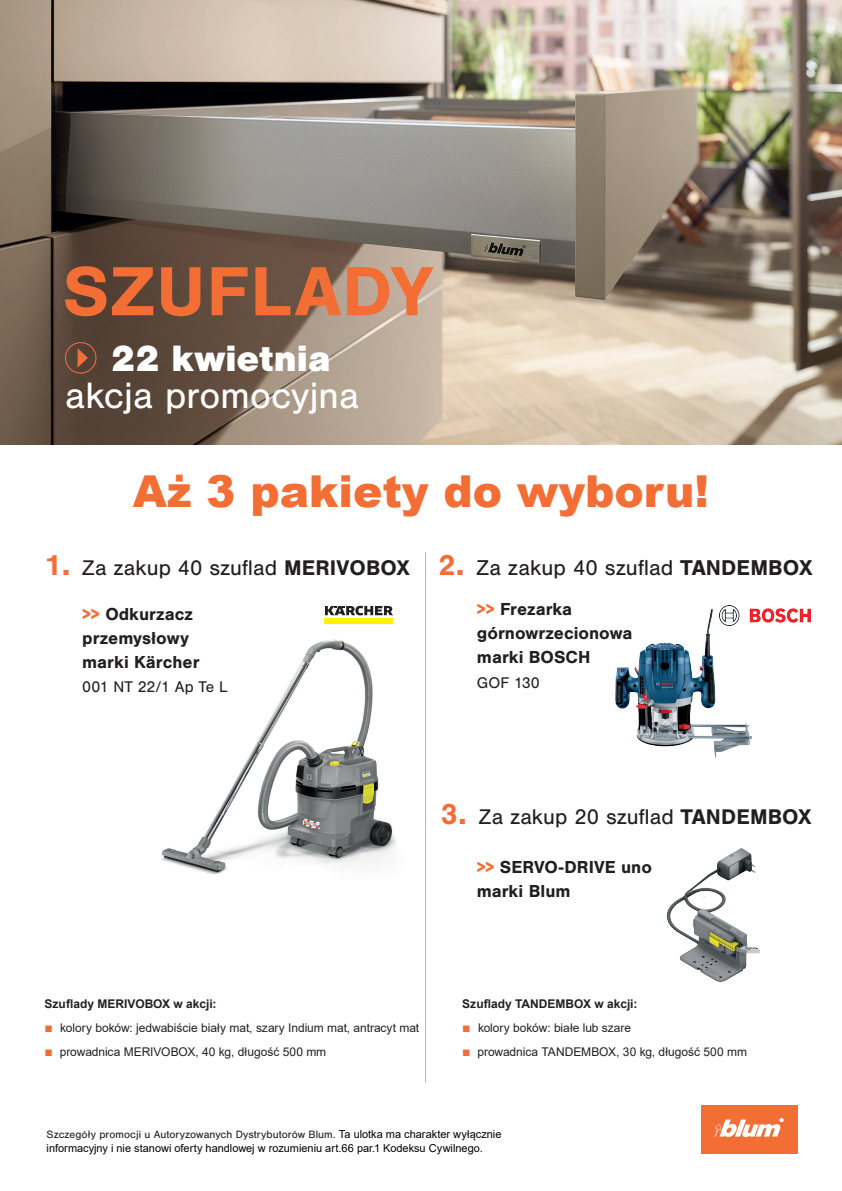
<style>
.page{position:relative;width:842px;height:1191px;background:#fff}
.page>*{position:absolute;margin:0;border:0;box-sizing:border-box;transform-origin:0 0}
.t1{font:700 72px "Nimbus San";letter-spacing:.01em;color:#f26e35}
.t2{font:900 44px "Arial";color:#f26e35}
.t3{font:38px "Nimbus San";color:#fff}
.t4{font:900 38px "Nimbus San";letter-spacing:-.005em;color:#fff}
.t5{font:22.2px "Nimbus San";letter-spacing:.005em;color:#231f20}
.t6{font:22px "Nimbus San";letter-spacing:.005em;color:#231f20}
.t7{font:700 18px/24px "Nimbus San";color:#231f20}
.t8{font:16px "Nimbus San";color:#231f20}
.t9{font:12px "Arial";letter-spacing:-.005em;color:#231f20}
.t10{font:700 12px "Arial";color:#231f20}
.t11{font:11px "Nimbus San";letter-spacing:.005em;color:#231f20}
.t12{font:11px "Arial";letter-spacing:-.005em;color:#000}
.s1{font-weight:700;font-size:30px;color:#f26e35}
.s2{font-weight:700;font-size:36px;color:#f26e35}
.s3{font-weight:700}
.s4{color:#f26e35}
.s5{font-weight:700;font-size:14px;color:#f26e35}
.s6{font-family:"Arial";color:#000}
</style>
<div class="page">
<img style="left:161px;top:639px;width:235px;height:236px">
<img style="left:666px;top:848px;width:94px;height:134px">
<div style="left:701px;top:1105px;width:96px;height:48px;background:#f26e35"></div>
<svg style="left:714px;top:1118px;width:69px;height:20px"></svg>
<img style="left:0;top:0;width:842px;height:444px">
<hr style="left:425px;top:552px;width:1px;height:530px;background:#b6b7bb">
<div style="left:65px;top:342px;width:31px;height:31px;border:1px solid #f26f3b;border-radius:50%"></div>
<svg style="left:77px;top:347px;width:12px;height:21px"></svg>
<img style="left:619px;top:610px;width:92px;height:68px">
<div style="left:325px;top:618px;width:68px;height:5px;background:#fff101"></div>
<svg style="left:325px;top:606px;width:68px;height:9px"></svg>
<img style="left:719px;top:605px;width:92px;height:20px">
<h1 class="t1" style="left:63px;top:251px;width:371px">SZUFLADY</h1>
<h3 class="t4" style="left:111px;top:337px;width:221px">22 kwietnia</h3>
<h3 class="t3" style="left:65px;top:375px;width:295px">akcja promocyjna</h3>
<h2 class="t2" style="left:133px;top:459px;width:577px">Aż 3 pakiety do wyboru!</h2>
<h3 class="t6" style="left:44px;top:556px;width:367px"><span class="s1">1</span><span class="s2">.</span> Za zakup 40 szuflad <span class="s3">MERIVOBOX</span></h3>
<h3 class="t7" style="left:82px;top:602px;width:119px"><span class="s4">&gt;&gt;</span> Odkurzacz przemysłowy marki Kärcher</h3>
<h3 class="t8" style="left:82px;top:677px;width:147px">001 NT 22/1 Ap Te L</h3>
<h3 class="t5" style="left:439px;top:555px;width:376px"><span class="s1">2</span><span class="s2">.</span> Za zakup 40 szuflad <span class="s3">TANDEMBOX</span></h3>
<h3 class="t7" style="left:477px;top:597px;width:157px"><span class="s4">&gt;&gt;</span> Frezarka górnowrzecionowa marki BOSCH</h3>
<h3 class="t8" style="left:477px;top:673px;width:64px">GOF 130</h3>
<h3 class="t6" style="left:441px;top:805px;width:372px"><span class="s1">3</span><span class="s2">.</span> Za zakup 20 szuflad <span class="s3">TANDEMBOX</span></h3>
<h3 class="t7" style="left:477px;top:855px;width:177px"><span class="s4">&gt;&gt;</span> SERVO-DRIVE uno marki Blum</h3>
<p class="t10" style="left:45px;top:995px;width:173px">Szuflady MERIVOBOX w akcji:</p>
<p class="t9" style="left:45px;top:1020px;width:376px"><span class="s5">■</span> kolory boków: jedwabiście biały mat, szary Indium mat, antracyt mat</p>
<p class="t9" style="left:45px;top:1044px;width:283px"><span class="s5">■</span> prowadnica MERIVOBOX, 40 kg, długość 500 mm</p>
<p class="t10" style="left:462px;top:995px;width:177px">Szuflady TANDEMBOX w akcji:</p>
<p class="t9" style="left:462px;top:1020px;width:170px"><span class="s5">■</span> kolory boków: białe lub szare</p>
<p class="t9" style="left:462px;top:1044px;width:286px"><span class="s5">■</span> prowadnica TANDEMBOX, 30 kg, długość 500 mm</p>
<p class="t11" style="left:47px;top:1128px;width:456px">Szczegóły promocji u Autoryzowanych Dystrybutorów Blum. <span class="s6">Ta ulotka ma charakter wyłącznie</span></p>
<p class="t12" style="left:47px;top:1140px;width:438px">informacyjny i nie stanowi oferty handlowej w rozumieniu art.66 par.1 Kodeksu Cywilnego.</p>
</div>
